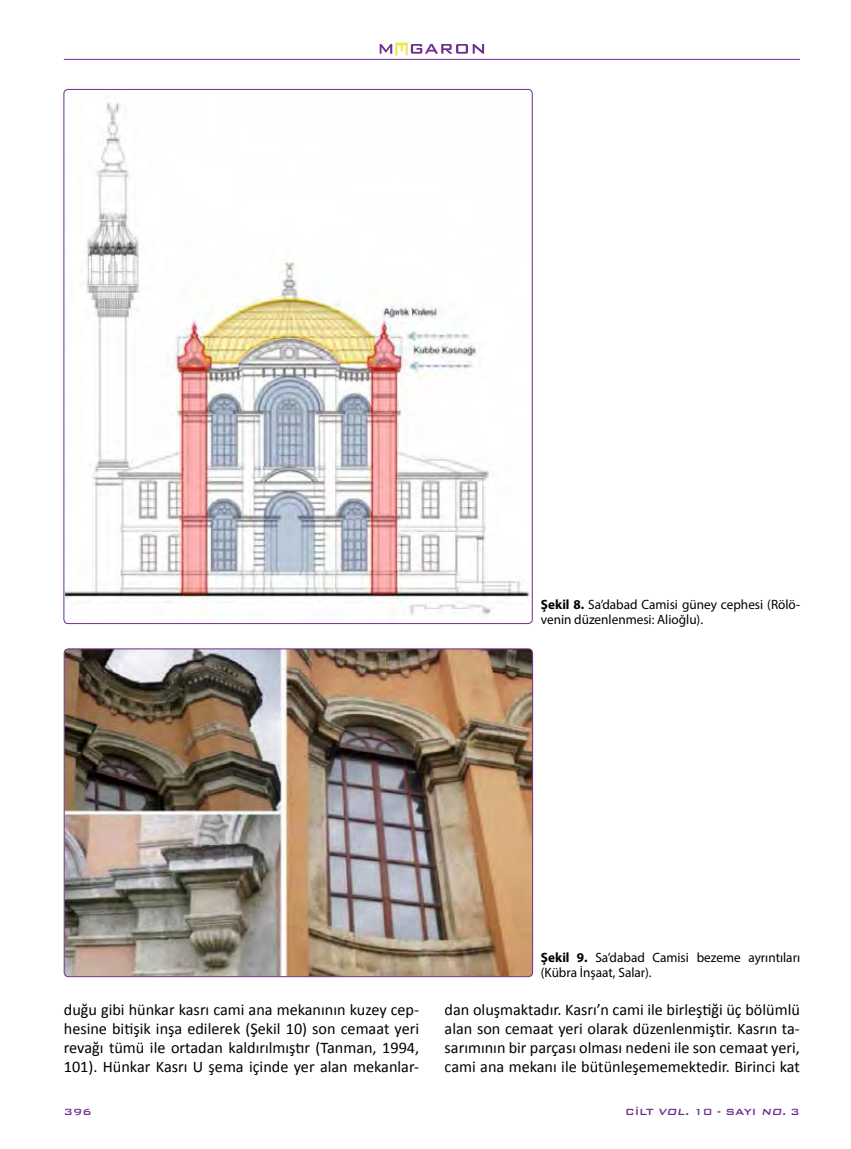
<style>
.page{position:relative;width:851px;height:1149px;background:#fff}
.page>*{position:absolute;margin:0;border:0;box-sizing:border-box;transform-origin:0 0}
.t1{font:16.2px/19px "Calibri";color:#000;text-align:justify}
.t2{font:13.5px/15px "Myriad Pro";color:#000}
.t3{font:500 12px "Bank Gothic BT";color:#6f2c91}
.s1{font-weight:700}
.s2{font-style:italic}
</style>
<div class="page">
<svg style="left:379px;top:43px;width:105px;height:13px"></svg>
<hr style="left:64px;top:59px;width:735px;height:1px;background:#6f2c91">
<img style="left:64px;top:89px;width:468px;height:534px">
<img style="left:64px;top:648px;width:468px;height:328px">
<div style="left:64px;top:648px;width:468px;height:328px;border:1px solid #6f2c91;border-radius:4px"></div>
<p class="t2" style="left:540px;top:596px;width:261px"><span class="s1">Şekil 8.</span> Sa’dabad Camisi güney cephesi (Rölö&shy;venin düzenlenmesi: Alioğlu).</p>
<p class="t2" style="left:540px;top:949px;width:261px"><span class="s1">Şekil 9.</span> Sa’dabad Camisi bezeme ayrıntıları (Kübra İnşaat, Salar).</p>
<p class="t1" style="left:64px;top:999px;width:357px">duğu gibi hünkar kasrı cami ana mekanının kuzey cep&shy;hesine bitişik inşa edilerek (Şekil 10) son cemaat yeri revağı tümü ile ortadan kaldırılmıştır (Tanman, 1994, 101). Hünkar Kasrı U şema içinde yer alan mekanlar-</p>
<p class="t1" style="left:444px;top:999px;width:357px">dan oluşmaktadır. Kasrı’n cami ile birleştiği üç bölümlü alan son cemaat yeri olarak düzenlenmiştir. Kasrın ta&shy;sarımının bir parçası olması nedeni ile son cemaat yeri, cami ana mekanı ile bütünleşememektedir. Birinci kat</p>
<p class="t3" style="left:625px;top:1104px;width:176px">CİLT <span class="s2">VOL.</span> 10 - SAYI <span class="s2">NO.</span> 3</p>
<p class="t3" style="left:64px;top:1104px;width:29px">396</p>
</div>
